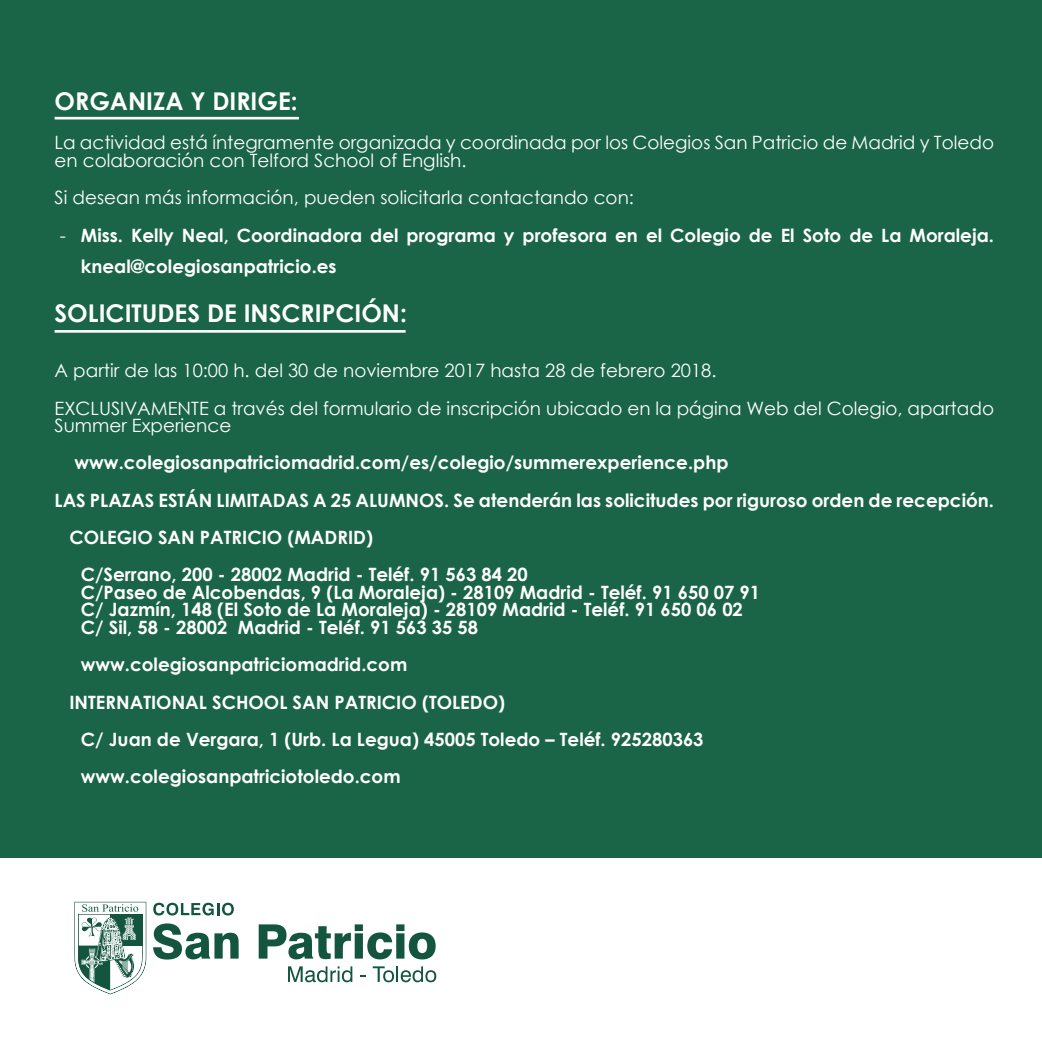
<style>
.page{position:relative;width:1042px;height:1042px;background:#fff}
.page>*{position:absolute;margin:0;border:0;box-sizing:border-box;transform-origin:0 0}
.t1{font:700 24.5px "Century Gothic";color:#fff}
.t2{font:700 18.38px/17.5px "Century Gothic";color:#fff}
.t3{font:18.38px/17.5px "Century Gothic";color:#fff}
.s1{font-weight:400}
</style>
<div class="page">
<div style="left:0;top:0;width:1042px;height:857px;background:#1a6547"></div>
<svg style="left:74px;top:902px;width:72px;height:92px"></svg>
<svg style="left:153px;top:923px;width:86px;height:36px"></svg>
<svg style="left:259px;top:924px;width:177px;height:35px"></svg>
<svg style="left:153px;top:903px;width:81px;height:12px"></svg>
<svg style="left:288px;top:966px;width:64px;height:16px"></svg>
<svg style="left:360px;top:975px;width:6px;height:2px"></svg>
<svg style="left:373px;top:966px;width:63px;height:16px"></svg>
<hr style="left:55px;top:117px;width:244px;height:2px;background:#fff">
<hr style="left:55px;top:330px;width:351px;height:3px;background:#fff">
<h1 class="t1" style="left:55px;top:83px;width:245px">ORGANIZA Y DIRIGE:</h1>
<p class="t3" style="left:55px;top:134px;width:941px">La actividad está íntegramente organizada y coordinada por los Colegios San Patricio de Madrid y Toledo en colaboración con Telford School of English.</p>
<p class="t3" style="left:55px;top:188px;width:581px">Si desean más información, pueden solicitarla contactando con:</p>
<p class="t2" style="left:81px;top:218px;width:915px;line-height:31.5px;text-indent:-21px"><span class="s1">-</span> Miss. Kelly Neal, Coordinadora del programa y profesora en el Colegio de El Soto de La Moraleja. kneal@colegiosanpatricio.es</p>
<h1 class="t1" style="left:55px;top:295px;width:354px">SOLICITUDES DE INSCRIPCIÓN:</h1>
<p class="t3" style="left:55px;top:352px;width:941px;line-height:37.3px">A partir de las 10:00 h. del 30 de noviembre 2017 hasta 28 de febrero 2018.<br>EXCLUSIVAMENTE a través del formulario de inscripción ubicado en la página Web del Colegio, apartado</p>
<p class="t3" style="left:55px;top:416px;width:178px">Summer Experience</p>
<p class="t2" style="left:75px;top:453px;width:655px">www.colegiosanpatriciomadrid.com/es/colegio/summerexperience.php</p>
<p class="t2" style="left:55px;top:490px;width:941px">LAS PLAZAS ESTÁN LIMITADAS A 25 ALUMNOS. Se atenderán las solicitudes por riguroso orden de recepción.</p>
<p class="t2" style="left:69px;top:528px;width:305px">COLEGIO SAN PATRICIO (MADRID)</p>
<p class="t2" style="left:81px;top:565px;width:448px">C/Serrano, 200 - 28002 Madrid - Teléf. 91 563 84 20</p>
<p class="t2" style="left:81px;top:583px;width:681px">C/Paseo de Alcobendas, 9 (La Moraleja) - 28109 Madrid - Teléf. 91 650 07 91<br>C/ Jazmín, 148 (El Soto de La Moraleja) - 28109 Madrid - Teléf. 91 650 06 02<br>C/ Sil, 58 - 28002 Madrid - Teléf. 91 563 35 58</p>
<p class="t2" style="left:81px;top:655px;width:328px">www.colegiosanpatriciomadrid.com</p>
<p class="t2" style="left:69px;top:692px;width:437px">INTERNATIONAL SCHOOL SAN PATRICIO (TOLEDO)</p>
<p class="t2" style="left:81px;top:730px;width:624px">C/ Juan de Vergara, 1 (Urb. La Legua) 45005 Toledo – Teléf. 925280363</p>
<p class="t2" style="left:81px;top:767px;width:321px">www.colegiosanpatriciotoledo.com</p>
</div>
